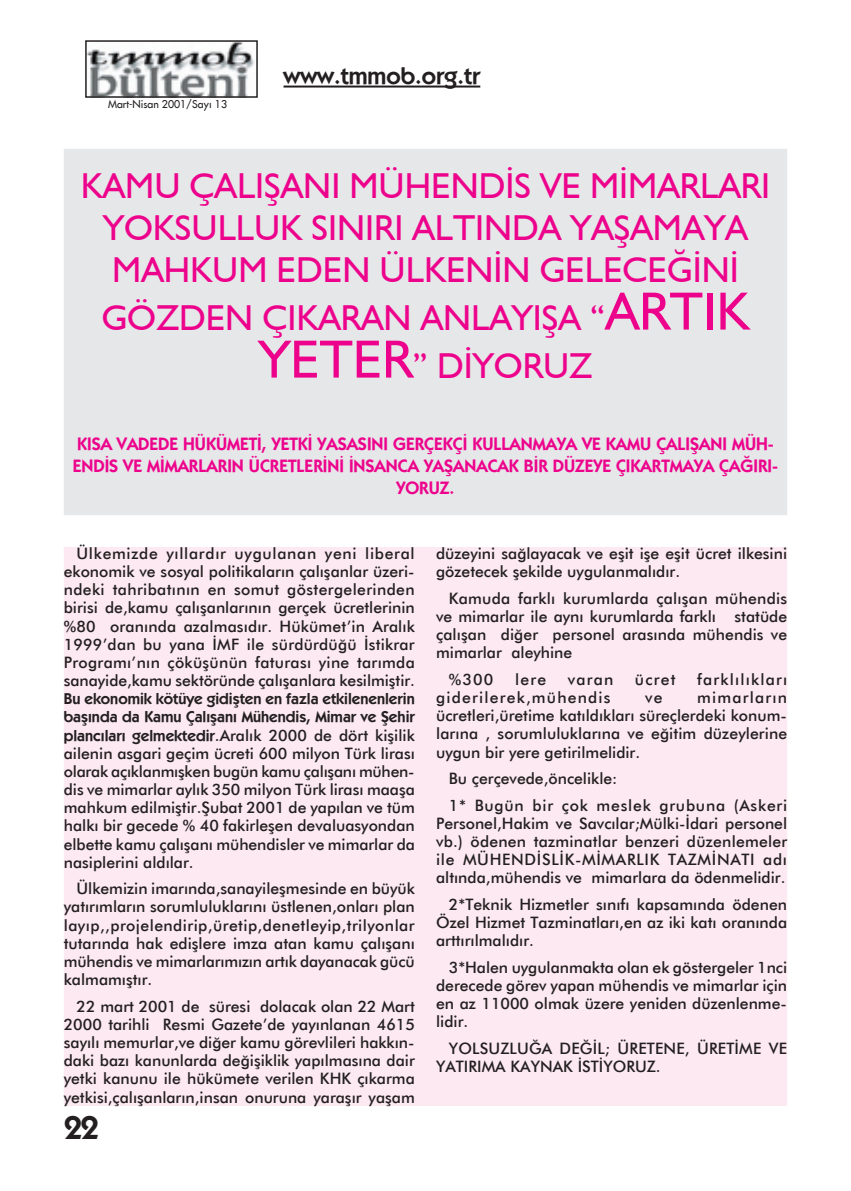
<style>
.page{position:relative;width:851px;height:1191px;background:#fff}
.page>*{position:absolute;margin:0;border:0;box-sizing:border-box;transform-origin:0 0}
.t1{font:36px/42px "Humanist 521 BT";color:#ed028c;text-align:center}
.t2{font:600 33px "Kabel IT Cby BT";color:#231f20}
.t3{font:600 24px "Kabel IT Cby BT";color:#231f20}
.t4{font:600 18px/21.6px "Kabel IT Cby BT";color:#ed028c;text-align:center}
.t5{font:500 15.75px/18.1px "Futura BT";color:#231f20;text-align:justify}
.t6{font:600 15.75px/18.1px "Kabel IT Cby BT";color:#231f20}
.t7{font:500 15.75px/26.7px "Futura BT";letter-spacing:.05em;color:#231f20}
.t8{font:500 15.75px "Futura BT";letter-spacing:.075em;color:#231f20}
.t9{font:10.5px "Beatles";color:#231f20}
.s1{font-size:54px}
.s2{font-family:"Kabel IT Cby BT";font-weight:600}
</style>
<div class="page">
<img style="left:88px;top:43px;width:167px;height:52px">
<div style="left:85px;top:40px;width:173px;height:58px;border:2px solid #231f20"></div>
<hr style="left:283px;top:86px;width:197px;height:2px;background:#231f20">
<div style="left:64px;top:548px;width:722px;height:557px;background:#fce9f1"></div>
<div style="left:64px;top:150px;width:722px;height:364px;background:#e6e7e9"></div>
<div style="left:64px;top:149px;width:723px;height:366px;border:2px solid #e6e7e9"></div>
<p class="t9" style="left:108px;top:97px;width:120px">Mart-Nisan 2001/Sayı 13</p>
<h3 class="t3" style="left:283px;top:61px;width:198px">www.tmmob.org.tr</h3>
<h1 class="t1" style="left:81px;top:163px;width:690px">KAMU ÇALIÞANI MÜHENDÝS VE MÝMARLARI<br>YOKSULLUK SINIRI ALTINDA YAÞAMAYA<br>MAHKUM EDEN ÜLKENÝN GELECEÐÝNÝ</h1>
<h1 class="t1" style="left:102px;top:292px;width:649px;line-height:48px">GÖZDEN ÇIKARAN ANLAYIÞA “<span class="s1">ARTIK<br>YETER</span>” DÝYORUZ</h1>
<p class="t4" style="left:73px;top:433px;width:706px">KISA VADEDE HÜKÜMETÝ, YETKÝ YASASINI GERÇEKÇÝ KULLANMAYA VE KAMU ÇALIÞANI MÜH-<br>ENDÝS VE MÝMARLARIN ÜCRETLERÝNÝ ÝNSANCA YAÞANACAK BÝR DÜZEYE ÇIKARTMAYA ÇAÐIRI-<br>YORUZ.</p>
<p class="t5" style="left:64px;top:544px;width:352px;text-indent:13px">Ülkemizde yýllardýr uygulanan yeni liberal ekonomik ve sosyal politikalarýn çalýþanlar üzeri&shy;ndeki tahribatýnýn en somut göstergelerinden birisi de,kamu çalýþanlarýnýn gerçek ücretlerinin %80 oranýnda azalmasýdýr. Hükümet’in Aralýk 1999’dan bu yana ÝMF ile sürdürdüðü Ýstikrar Programý’nýn çöküþünün faturasý yine tarýmda sanayide,kamu sektöründe çalýþanlara kesilmiþtir.</p>
<p class="t6" style="left:64px;top:689px;width:352px">Bu ekonomik kötüye gidiþten en fazla etkilenenlerin baþýnda da Kamu Çalýþaný Mühendis, Mimar ve Þehir</p>
<p class="t5" style="left:64px;top:725px;width:352px"><span class="s2">plancýlarý gelmektedir</span>.Aralýk 2000 de dört kiþilik ailenin asgari geçim ücreti 600 milyon Türk lirasý olarak açýklanmýþken bugün kamu çalýþaný mühen&shy;dis ve mimarlar aylýk 350 milyon Türk lirasý maaþa mahkum edilmiþtir.Þubat 2001 de yapýlan ve tüm halký bir gecede % 40 fakirleþen devaluasyondan elbette kamu çalýþaný mühendisler ve mimarlar da nasiplerini aldýlar.</p>
<p class="t5" style="left:64px;top:879px;width:352px;text-indent:13px">Ülkemizin imarýnda,sanayileþmesinde en büyük yatýrýmlarýn sorumluluklarýný üstlenen,onlarý plan layýp,,projelendirip,üretip,denetleyip,trilyonlar tutarýnda hak ediþlere imza atan kamu çalýþaný mühendis ve mimarlarýmýzýn artýk dayanacak gücü kalmamýþtýr.</p>
<p class="t5" style="left:64px;top:997px;width:352px;text-indent:13px">22 mart 2001 de süresi dolacak olan 22 Mart 2000 tarihli Resmi Gazete’de yayýnlanan 4615 sayýlý memurlar,ve diðer kamu görevlileri hakkýn&shy;daki bazý kanunlarda deðiþiklik yapýlmasýna dair yetki kanunu ile hükümete verilen KHK çýkarma yetkisi,çalýþanlarýn,insan onuruna yaraþýr yaþam</p>
<h2 class="t2" style="left:64px;top:1107px;width:36px">22</h2>
<p class="t5" style="left:436px;top:544px;width:352px">düzeyini saðlayacak ve eþit iþe eþit ücret ilkesini gözetecek þekilde uygulanmalýdýr.</p>
<p class="t5" style="left:436px;top:589px;width:352px;text-indent:13px">Kamuda farklý kurumlarda çalýþan mühendis ve mimarlar ile ayný kurumlarda farklý statüde çalýþan diðer personel arasýnda mühendis ve mimarlar aleyhine</p>
<p class="t5" style="left:449px;top:670px;width:46px">%300</p>
<p class="t5" style="left:515px;top:670px;width:33px">lere</p>
<p class="t5" style="left:567px;top:670px;width:47px">varan</p>
<p class="t5" style="left:635px;top:670px;width:42px">ücret</p>
<p class="t8" style="left:697px;top:669px;width:92px">farklýlýklarý</p>
<p class="t8" style="left:436px;top:688px;width:176px">giderilerek,mühendis</p>
<p class="t5" style="left:645px;top:688px;width:19px">ve</p>
<p class="t5" style="left:436px;top:688px;width:352px;text-indent:261px">mimarlarýn ücretleri,üretime katýldýklarý süreçlerdeki konum&shy;larýna , sorumluluklarýna ve eðitim düzeylerine uygun bir yere getirilmelidir.</p>
<p class="t7" style="left:449px;top:765px;width:340px">Bu çerçevede,öncelikle:<br>1* Bugün bir çok meslek grubuna (Askeri</p>
<p class="t5" style="left:436px;top:814px;width:352px">Personel,Hakim ve Savcýlar;Mülki-Ýdari personel vb.) ödenen tazminatlar benzeri düzenlemeler ile MÜHENDÝSLÝK-MÝMARLIK TAZMÝNATI adý altýnda,mühendis ve mimarlara da ödenmelidir.</p>
<p class="t5" style="left:436px;top:895px;width:352px;text-indent:13px">2*Teknik Hizmetler sýnýfý kapsamýnda ödenen Özel Hizmet Tazminatlarý,en az iki katý oranýnda arttýrýlmalýdýr.</p>
<p class="t5" style="left:436px;top:958px;width:352px;text-indent:13px">3*Halen uygulanmakta olan ek göstergeler 1nci derecede görev yapan mühendis ve mimarlar için en az 11000 olmak üzere yeniden düzenlenme&shy;lidir.</p>
<p class="t5" style="left:436px;top:1039px;width:352px;text-indent:13px">YOLSUZLUÐA DEÐÝL; ÜRETENE, ÜRETÝME VE<br>YATIRIMA KAYNAK ÝSTÝYORUZ.</p>
</div>
